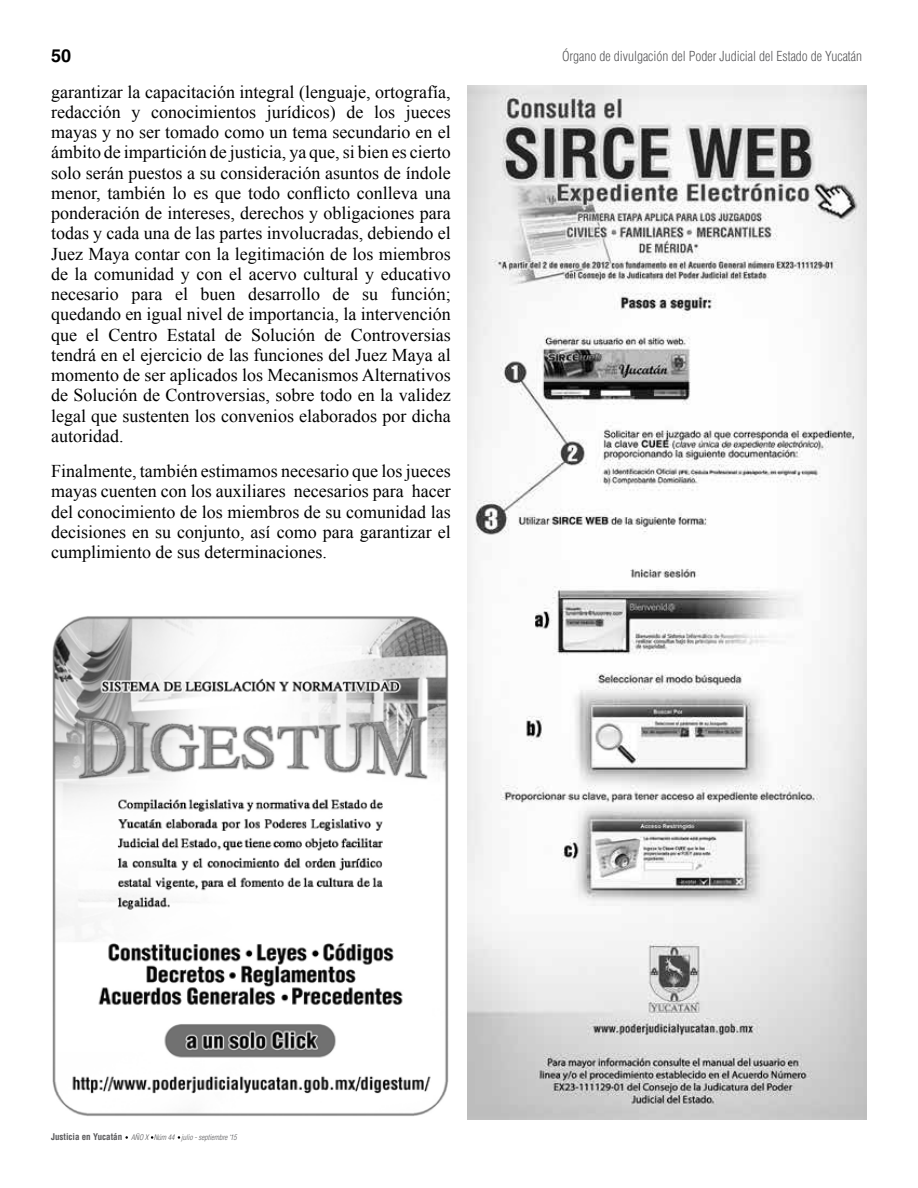
<style>
.page{position:relative;width:918px;height:1188px;background:#fff}
.page>*{position:absolute;margin:0;border:0;box-sizing:border-box;transform-origin:0 0}
.t1{font:18px/20.2px "Times New Roman";color:#000;text-align:justify}
.t2{font:700 18px "Helvetica LT Std";color:#000}
.t3{font:300 condensed 13.5px "Helvetica LT Std";color:#58585a}
.t4{font:italic 300 condensed 7.5px "Helvetica LT Std";color:#58585a}
.s1{font-weight:700;font-style:normal;font-size:9px}
</style>
<div class="page">
<img style="left:468px;top:85px;width:399px;height:1035px">
<img style="left:52px;top:616px;width:397px;height:500px">
<p class="t2" style="left:51px;top:45px;width:22px">50</p>
<p class="t3" style="left:562px;top:48px;width:302px">Órgano de divulgación del Poder Judicial del Estado de Yucatán</p>
<p class="t1" style="left:51px;top:81px;width:401px">garantizar la capacitación integral (lenguaje, ortografía, redacción y conocimientos jurídicos) de los jueces mayas y no ser tomado como un tema secundario en el ámbito de impartición de justicia, ya que, si bien es cierto solo serán puestos a su consideración asuntos de índole menor, también lo es que todo conflicto conlleva una ponderación de intereses, derechos y obligaciones para todas y cada una de las partes involucradas, debiendo el Juez Maya contar con la legitimación de los miembros de la comunidad y con el acervo cultural y educativo necesario para el buen desarrollo de su función; quedando en igual nivel de importancia, la intervención que el Centro Estatal de Solución de Controversias tendrá en el ejercicio de las funciones del Juez Maya al momento de ser aplicados los Mecanismos Alternativos de Solución de Controversias, sobre todo en la validez legal que sustenten los convenios elaborados por dicha autoridad.</p>
<p class="t1" style="left:51px;top:461px;width:401px">Finalmente, también estimamos necesario que los jueces mayas cuenten con los auxiliares necesarios para hacer del conocimiento de los miembros de su comunidad las decisiones en su conjunto, así como para garantizar el cumplimiento de sus determinaciones.</p>
<p class="t4" style="left:51px;top:1133px;width:187px"><span class="s1">Justicia en Yucatán</span> AÑO X Núm 44 julio - septiembre ‘15</p>
</div>
